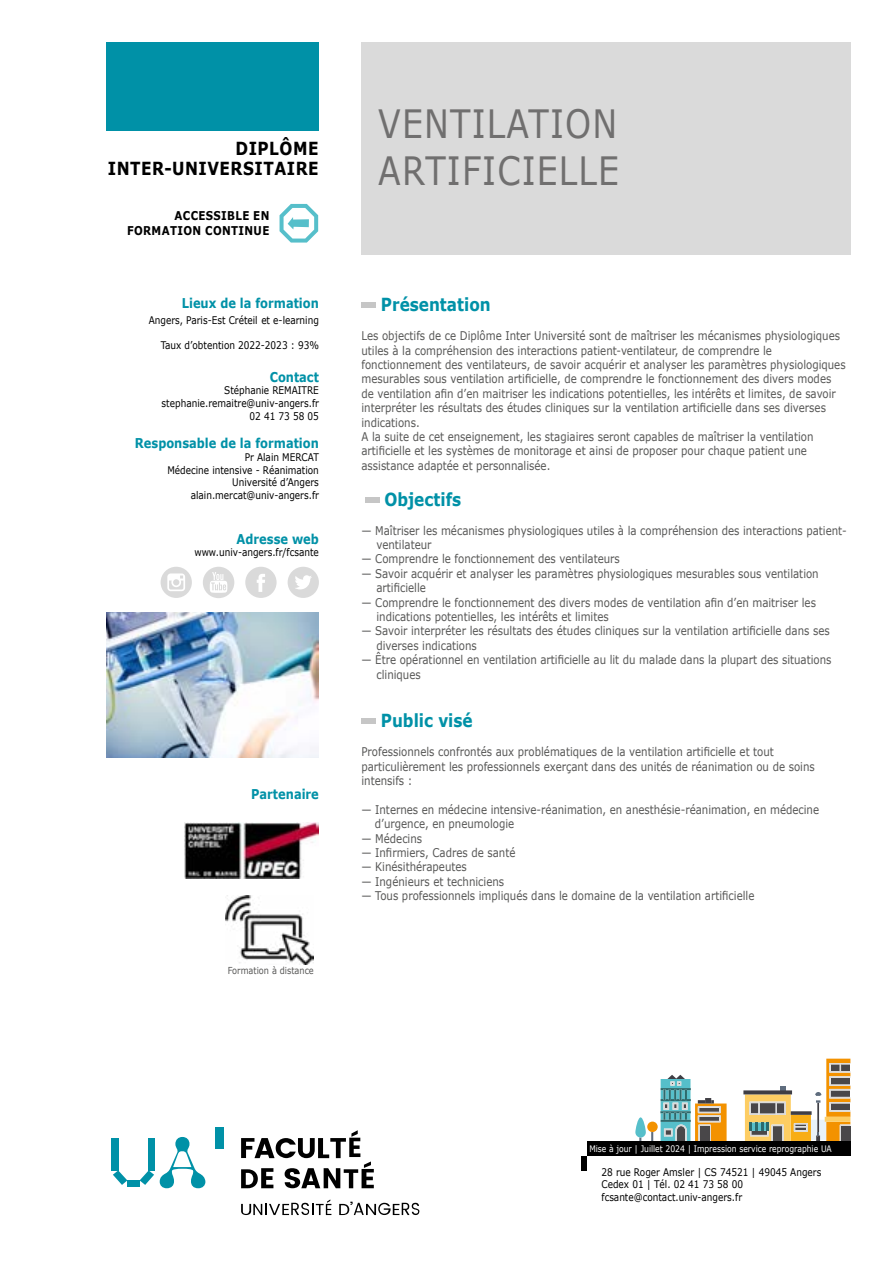
<style>
.page{position:relative;width:893px;height:1263px;background:#fff}
.page>*{position:absolute;margin:0;border:0;box-sizing:border-box;transform-origin:0 0}
.t1{font:39px/46.5px "Verdana";letter-spacing:.035em;color:#706f6f;scale:.85 1}
.t2{font:700 18px "Verdana";color:#0091a7;scale:.85 1}
.t3{font:700 18px/19.5px "Verdana";letter-spacing:.035em;color:#000;text-align:right;scale:.85 1}
.t4{font:700 13.5px "Verdana";color:#0091a7;scale:.85 1}
.t5{font:700 12.15px/14.5px "Verdana";letter-spacing:.035em;color:#000;text-align:right;scale:.85 1}
.t6{font:12px/14.4px "Verdana";color:#575756;scale:.85 1}
.t7{font:10.5px/12.6px "Verdana";color:#000;text-align:right;scale:.85 1}
.t8{font:9.6px "Verdana";color:#575756;scale:.85 1}
.t9{font:9px "Verdana";color:#fff;scale:.85 1}
</style>
<div class="page">
<div style="left:361px;top:43px;width:489px;height:212px;background:#dadada"></div>
<div style="left:106px;top:43px;width:213px;height:88px;background:#0091a7"></div>
<div style="left:581px;top:1156px;width:6px;height:14px;background:#000"></div>
<svg style="left:617px;top:1059px;width:233px;height:83px"></svg>
<div style="left:841px;top:1126px;width:9px;height:15px;background:#494749"></div>
<div style="left:587px;top:1142px;width:263px;height:14px;background:#000"></div>
<div style="left:361px;top:302px;width:15px;height:6px;background:#c6c6c6"></div>
<div style="left:365px;top:497px;width:14px;height:5px;background:#c6c6c6"></div>
<div style="left:361px;top:718px;width:15px;height:6px;background:#c6c6c6"></div>
<svg style="left:161px;top:567px;width:31px;height:31px"></svg>
<svg style="left:203px;top:567px;width:31px;height:31px"></svg>
<svg style="left:245px;top:567px;width:32px;height:31px"></svg>
<svg style="left:288px;top:567px;width:31px;height:31px"></svg>
<svg style="left:280px;top:204px;width:38px;height:39px"></svg>
<div style="left:127px;top:1180px;width:13px;height:7px;background:#0091a7"></div>
<svg style="left:140px;top:1170px;width:14px;height:15px"></svg>
<svg style="left:113px;top:1170px;width:14px;height:15px"></svg>
<div style="left:111px;top:1138px;width:7px;height:32px;background:#0091a7"></div>
<svg style="left:160px;top:1137px;width:45px;height:51px"></svg>
<div style="left:149px;top:1138px;width:6px;height:32px;background:#0091a7"></div>
<div style="left:215px;top:1127px;width:9px;height:21px;background:#0091a7"></div>
<svg style="left:241px;top:1199px;width:90px;height:16px"></svg>
<svg style="left:339px;top:1202px;width:81px;height:13px"></svg>
<svg style="left:241px;top:1130px;width:133px;height:58px"></svg>
<img style="left:106px;top:612px;width:213px;height:145px">
<img style="left:184px;top:822px;width:135px;height:57px">
<img style="left:226px;top:896px;width:88px;height:68px">
<h2 class="t3" style="left:108px;top:138px;width:249px">DIPLÔME<br>INTER-UNIVERSITAIRE</h2>
<p class="t5" style="left:127px;top:208px;width:169px">ACCESSIBLE EN<br>FORMATION CONTINUE</p>
<p class="t4" style="left:182px;top:293px;width:163px">Lieux de la formation</p>
<p class="t7" style="left:149px;top:314px;width:202px">Angers, Paris-Est Créteil et e-learning</p>
<p class="t7" style="left:161px;top:339px;width:188px">Taux d’obtention 2022-2023 : 93%</p>
<p class="t4" style="left:270px;top:367px;width:59px">Contact</p>
<p class="t7" style="left:162px;top:384px;width:187px">Stéphanie REMAITRE stephanie.remaitre@univ-angers.fr<br>02 41 73 58 05</p>
<p class="t4" style="left:135px;top:434px;width:218px">Responsable de la formation</p>
<p class="t7" style="left:167px;top:451px;width:180px">Pr Alain MERCAT<br>Médecine intensive - Réanimation<br>Université d’Angers alain.mercat@univ-angers.fr</p>
<p class="t4" style="left:237px;top:529px;width:98px">Adresse web</p>
<p class="t7" style="left:194px;top:546px;width:148px">www.univ-angers.fr/fcsante</p>
<p class="t4" style="left:251px;top:785px;width:81px">Partenaire</p>
<p class="t8" style="left:228px;top:964px;width:103px">Formation à distance</p>
<h1 class="t1" style="left:378px;top:101px;width:285px">VENTILATION<br>ARTIFICIELLE</h1>
<h2 class="t2" style="left:381px;top:292px;width:131px">Présentation</h2>
<p class="t6" style="left:361px;top:329px;width:571px">Les objectifs de ce Diplôme Inter Université sont de maîtriser les mécanismes physiologiques utiles à la compréhension des interactions patient-ventilateur, de comprendre le fonctionnement des ventilateurs, de savoir acquérir et analyser les paramètres physiologiques mesurables sous ventilation artificielle, de comprendre le fonctionnement des divers modes de ventilation afin d’en maitriser les indications potentielles, les intérêts et limites, de savoir interpréter les résultats des études cliniques sur la ventilation artificielle dans ses diverses indications.<br>A la suite de cet enseignement, les stagiaires seront capables de maîtriser la ventilation artificielle et les systèmes de monitorage et ainsi de proposer pour chaque patient une assistance adaptée et personnalisée.</p>
<h2 class="t2" style="left:384px;top:487px;width:92px">Objectifs</h2>
<p class="t6" style="left:376px;top:523px;width:555px;text-indent:-15px">— Maîtriser les mécanismes physiologiques utiles à la compréhension des interactions patient&shy;ventilateur</p>
<p class="t6" style="left:361px;top:552px;width:306px">— Comprendre le fonctionnement des ventilateurs</p>
<p class="t6" style="left:376px;top:566px;width:522px;text-indent:-15px">— Savoir acquérir et analyser les paramètres physiologiques mesurables sous ventilation artificielle</p>
<p class="t6" style="left:376px;top:595px;width:519px;text-indent:-15px">— Comprendre le fonctionnement des divers modes de ventilation afin d’en maitriser les indications potentielles, les intérêts et limites</p>
<p class="t6" style="left:376px;top:624px;width:535px;text-indent:-15px">— Savoir interpréter les résultats des études cliniques sur la ventilation artificielle dans ses diverses indications</p>
<p class="t6" style="left:376px;top:653px;width:537px;text-indent:-15px">— Être opérationnel en ventilation artificielle au lit du malade dans la plupart des situations cliniques</p>
<h2 class="t2" style="left:381px;top:708px;width:110px">Public visé</h2>
<p class="t6" style="left:361px;top:744px;width:535px">Professionnels confrontés aux problématiques de la ventilation artificielle et tout particulièrement les professionnels exerçant dans des unités de réanimation ou de soins intensifs :</p>
<p class="t6" style="left:375px;top:802px;width:524px;text-indent:-14px">— Internes en médecine intensive-réanimation, en anesthésie-réanimation, en médecine d’urgence, en pneumologie</p>
<p class="t6" style="left:361px;top:831px;width:73px">— Médecins</p>
<p class="t6" style="left:361px;top:845px;width:183px">— Infirmiers, Cadres de santé</p>
<p class="t6" style="left:361px;top:860px;width:126px">— Kinésithérapeutes</p>
<p class="t6" style="left:361px;top:874px;width:169px">— Ingénieurs et techniciens</p>
<p class="t6" style="left:361px;top:888px;width:464px">— Tous professionnels impliqués dans le domaine de la ventilation artificielle</p>
<p class="t9" style="left:589px;top:1143px;width:287px">Mise à jour | Juillet 2024 | Impression service reprographie UA</p>
<p class="t7" style="left:601px;top:1165px;width:260px;text-align:left">28 rue Roger Amsler | CS 74521 | 49045 Angers<br>Cedex 01 | Tél. 02 41 73 58 00 fcsante@contact.univ-angers.fr</p>
</div>
